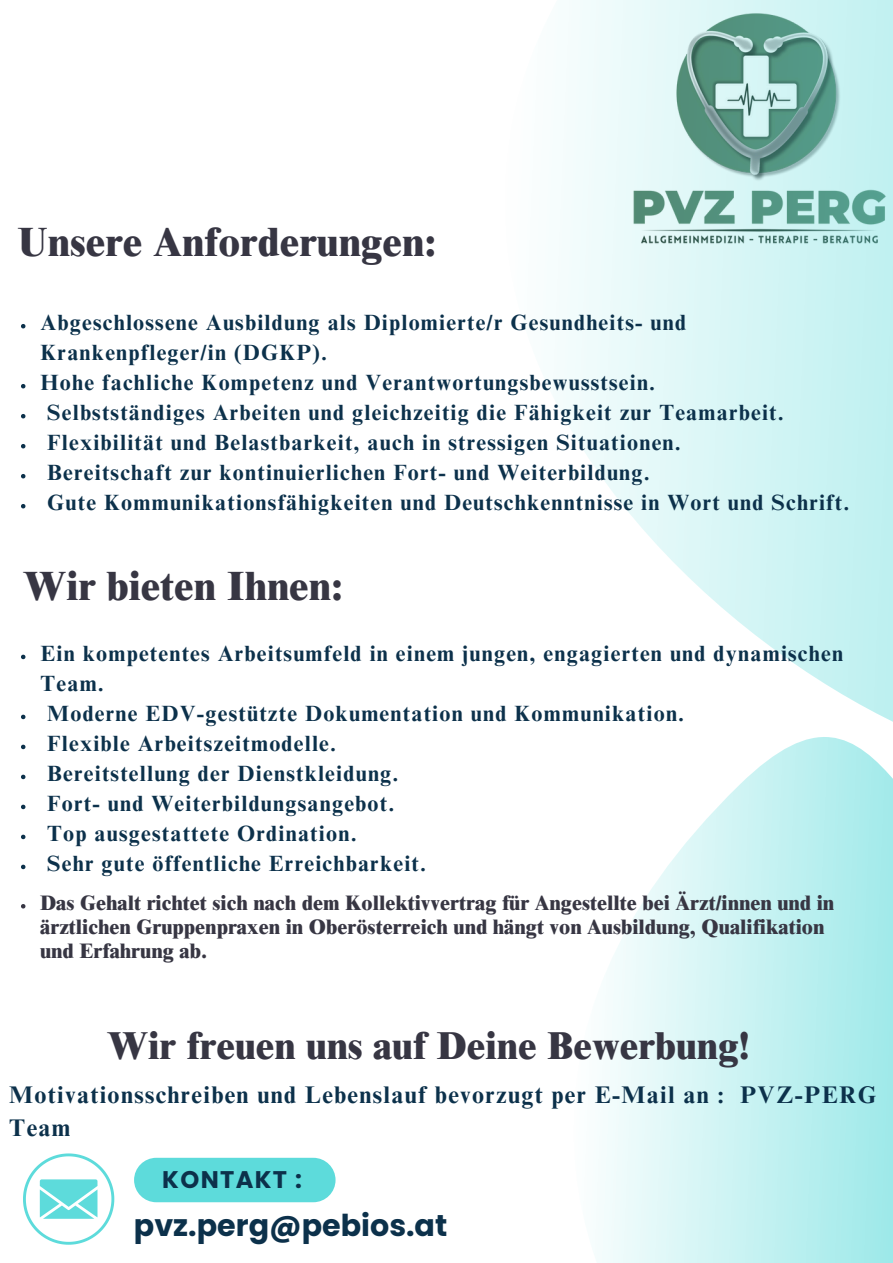
<style>
.page{position:relative;width:893px;height:1263px;background:#fff}
.page>*{position:absolute;margin:0;border:0;box-sizing:border-box;transform-origin:0 0}
.t1{font:800 41px "Times NRMT Pro";color:#373643}
.t2{font:800 39px "Times NRMT Pro";color:#373643}
.t3{font:700 30.2px "Poppins";color:#0c314b}
.t4{font:700 24px/33px "Times NRMT Pro";letter-spacing:.055em;color:#0c314b}
.t5{font:700 24px "Poppins";letter-spacing:.055em;color:#0c314b}
.t6{font:700 22px/30px "Times NRMT Pro";letter-spacing:.055em;color:#0c314b}
.t7{font:800 21px/24px "Times NRMT Pro";color:#373643}
</style>
<div class="page">
<svg style="left:212px;top:894px;width:680px;height:369px"></svg>
<div style="left:134px;top:1158px;width:201px;height:44px;background:#5ddbdb;border-radius:22px"></div>
<svg style="left:555px;top:0;width:337px;height:894px"></svg>
<svg style="left:23px;top:1153px;width:91px;height:92px"></svg>
<svg style="left:21px;top:655px;width:4px;height:4px"></svg>
<svg style="left:21px;top:715px;width:4px;height:4px"></svg>
<svg style="left:21px;top:745px;width:4px;height:4px"></svg>
<svg style="left:21px;top:775px;width:4px;height:4px"></svg>
<svg style="left:21px;top:805px;width:4px;height:4px"></svg>
<svg style="left:21px;top:835px;width:4px;height:4px"></svg>
<svg style="left:21px;top:865px;width:4px;height:4px"></svg>
<svg style="left:21px;top:904px;width:4px;height:5px"></svg>
<svg style="left:21px;top:324px;width:4px;height:4px"></svg>
<svg style="left:21px;top:384px;width:4px;height:4px"></svg>
<svg style="left:21px;top:414px;width:4px;height:4px"></svg>
<svg style="left:21px;top:444px;width:4px;height:4px"></svg>
<svg style="left:21px;top:474px;width:4px;height:4px"></svg>
<svg style="left:21px;top:504px;width:4px;height:4px"></svg>
<h4 class="t1" style="left:18px;top:227px;width:420px">Unsere Anforderungen:</h4>
<p class="t6" style="left:40px;top:310px;width:647px">Abgeschlossene Ausbildung als Diplomierte/r Gesundheits- und<br>Krankenpfleger/in (DGKP).</p>
<p class="t6" style="left:40px;top:370px;width:616px">Hohe fachliche Kompetenz und Verantwortungsbewusstsein.</p>
<p class="t6" style="left:47px;top:400px;width:738px">Selbstständiges Arbeiten und gleichzeitig die Fähigkeit zur Teamarbeit.</p>
<p class="t6" style="left:47px;top:430px;width:635px">Flexibilität und Belastbarkeit, auch in stressigen Situationen.</p>
<p class="t6" style="left:47px;top:460px;width:604px">Bereitschaft zur kontinuierlichen Fort- und Weiterbildung.</p>
<h1 class="t6" style="left:47px;top:490px;width:803px">Gute Kommunikationsfähigkeiten und Deutschkenntnisse in Wort und Schrift.</h1>
<p class="t1" style="left:23px;top:571px;width:321px">Wir bieten Ihnen:</p>
<p class="t6" style="left:40px;top:641px;width:804px">Ein kompetentes Arbeitsumfeld in einem jungen, engagierten und dynamischen<br>Team.</p>
<p class="t6" style="left:47px;top:701px;width:638px">Moderne EDV-gestützte Dokumentation und Kommunikation.</p>
<p class="t6" style="left:47px;top:731px;width:290px">Flexible Arbeitszeitmodelle.</p>
<p class="t6" style="left:47px;top:761px;width:353px">Bereitstellung der Dienstkleidung.</p>
<p class="t6" style="left:47px;top:791px;width:348px">Fort- und Weiterbildungsangebot.</p>
<h1 class="t6" style="left:47px;top:821px;width:311px">Top ausgestattete Ordination.</h1>
<p class="t6" style="left:47px;top:851px;width:380px">Sehr gute öffentliche Erreichbarkeit.</p>
<p class="t7" style="left:40px;top:894px;width:795px">Das Gehalt richtet sich nach dem Kollektivvertrag für Angestellte bei Ärzt/innen und in ärztlichen Gruppenpraxen in Oberösterreich und hängt von Ausbildung, Qualifikation und Erfahrung ab.</p>
<p class="t2" style="left:107px;top:1031px;width:644px">Wir freuen uns auf Deine Bewerbung!</p>
<p class="t4" style="left:9px;top:1081px;width:868px">Motivationsschreiben und Lebenslauf bevorzugt per E-Mail an : PVZ-PERG<br>Team</p>
<h1 class="t5" style="left:162px;top:1162px;width:141px">KONTAKT :</h1>
<p class="t3" style="left:134px;top:1204px;width:315px">pvz.perg@pebios.at</p>
</div>
